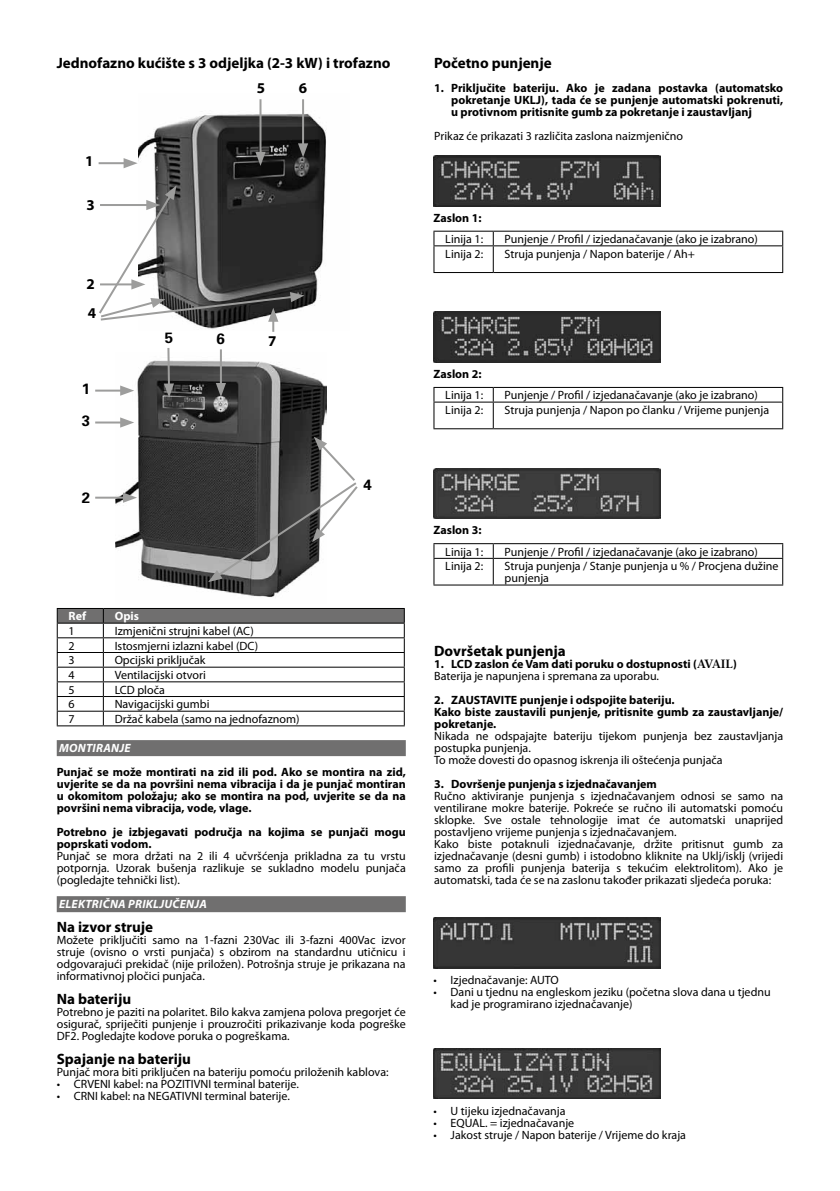
<style>
.page{position:relative;width:840px;height:1191px;background:#fff}
.page>*{position:absolute;margin:0;border:0;box-sizing:border-box;transform-origin:0 0}
.t1{font:700 15px "Myriad Pro";color:#000}
.t2{font:700 15px/32.6px "Univers";color:#000}
.t3{font:12px/12px "Myriad Pro";color:#000}
.t4{font:700 12px/12px "Myriad Pro";color:#000}
.t5{font:italic 700 12px "Myriad Pro";letter-spacing:.02em;color:#fff}
.t6{font:700 12px "Myriad Pro";color:#fff}
.s1{font-family:"Stone Serif";font-weight:600}
.s2{font-weight:400}
</style>
<div class="page">
<div style="left:57px;top:740px;width:348px;height:16px;background:#706f6f"></div>
<div style="left:57px;top:896px;width:348px;height:16px;background:#706f6f"></div>
<svg style="left:57px;top:608px;width:347px;height:117px"></svg>
<hr style="left:57px;top:725px;width:46px;height:1px;background:#000">
<hr style="left:103px;top:725px;width:301px;height:1px;background:#000">
<img style="left:138px;top:99px;width:188px;height:208px">
<hr style="left:302px;top:99px;width:2px;height:47px;background:#9d9d9c">
<svg style="left:298px;top:143px;width:10px;height:14px"></svg>
<hr style="left:259px;top:99px;width:2px;height:56px;background:#9d9d9c">
<svg style="left:255px;top:152px;width:10px;height:14px"></svg>
<hr style="left:99px;top:162px;width:28px;height:2px;background:#9d9d9c">
<svg style="left:123px;top:158px;width:14px;height:10px"></svg>
<hr style="left:433px;top:231px;width:60px;height:1px;background:#000">
<hr style="left:493px;top:231px;width:289px;height:1px;background:#000">
<hr style="left:433px;top:245px;width:60px;height:1px;background:#000">
<svg style="left:433px;top:232px;width:1px;height:40px"></svg>
<hr style="left:493px;top:245px;width:289px;height:1px;background:#000">
<svg style="left:492px;top:232px;width:1px;height:40px"></svg>
<hr style="left:433px;top:272px;width:60px;height:1px;background:#000">
<hr style="left:493px;top:272px;width:289px;height:1px;background:#000">
<hr style="left:433px;top:387px;width:60px;height:1px;background:#000">
<hr style="left:493px;top:387px;width:289px;height:1px;background:#000">
<hr style="left:433px;top:401px;width:60px;height:1px;background:#000">
<svg style="left:433px;top:388px;width:1px;height:40px"></svg>
<hr style="left:493px;top:401px;width:289px;height:1px;background:#000">
<svg style="left:492px;top:388px;width:1px;height:40px"></svg>
<hr style="left:433px;top:428px;width:60px;height:1px;background:#000">
<hr style="left:493px;top:428px;width:289px;height:1px;background:#000">
<hr style="left:433px;top:543px;width:60px;height:1px;background:#000">
<hr style="left:493px;top:543px;width:289px;height:1px;background:#000">
<hr style="left:433px;top:558px;width:60px;height:1px;background:#000">
<svg style="left:433px;top:544px;width:1px;height:40px"></svg>
<hr style="left:493px;top:558px;width:289px;height:1px;background:#000">
<svg style="left:492px;top:544px;width:1px;height:40px"></svg>
<hr style="left:433px;top:584px;width:60px;height:1px;background:#000">
<hr style="left:493px;top:584px;width:289px;height:1px;background:#000">
<img style="left:433px;top:917px;width:227px;height:51px">
<img style="left:433px;top:1048px;width:227px;height:50px">
<svg style="left:99px;top:185px;width:205px;height:147px"></svg>
<img style="left:433px;top:156px;width:227px;height:50px">
<img style="left:433px;top:312px;width:227px;height:50px">
<img style="left:433px;top:468px;width:227px;height:51px">
<img style="left:116px;top:356px;width:210px;height:242px">
<hr style="left:220px;top:349px;width:2px;height:37px;background:#9d9d9c">
<svg style="left:216px;top:383px;width:10px;height:14px"></svg>
<hr style="left:167px;top:348px;width:3px;height:38px;background:#9d9d9c">
<svg style="left:164px;top:383px;width:10px;height:14px"></svg>
<svg style="left:208px;top:437px;width:150px;height:145px"></svg>
<hr style="left:95px;top:389px;width:28px;height:2px;background:#9d9d9c">
<svg style="left:120px;top:385px;width:14px;height:11px"></svg>
<hr style="left:95px;top:421px;width:28px;height:2px;background:#9d9d9c">
<svg style="left:120px;top:417px;width:14px;height:10px"></svg>
<hr style="left:95px;top:496px;width:31px;height:2px;background:#9d9d9c">
<svg style="left:123px;top:492px;width:14px;height:11px"></svg>
<p class="t1" style="left:57px;top:53px;width:335px">Jednofazno kućište s 3 odjeljka (2-3 kW) i trofazno</p>
<p class="t1" style="left:85px;top:151px;width:10px">1</p>
<p class="t1" style="left:86px;top:195px;width:10px">3</p>
<p class="t1" style="left:86px;top:274px;width:10px">2</p>
<p class="t1" style="left:88px;top:303px;width:10px">4</p>
<p class="t2" style="left:82px;top:372px;width:10px">1<br>3</p>
<p class="t2" style="left:82px;top:481px;width:10px">2</p>
<p class="t1" style="left:257px;top:79px;width:10px">5</p>
<p class="t1" style="left:298px;top:79px;width:10px">6</p>
<p class="t2" style="left:165px;top:321px;width:10px">5</p>
<p class="t2" style="left:216px;top:322px;width:10px">6</p>
<p class="t1" style="left:268px;top:331px;width:10px">7</p>
<p class="t6" style="left:69px;top:608px;width:19px">Ref</p>
<p class="t6" style="left:115px;top:608px;width:26px">Opis</p>
<p class="t3" style="left:69px;top:625px;width:8px">1</p>
<p class="t3" style="left:115px;top:625px;width:140px">Izmjenični strujni kabel (AC)</p>
<p class="t3" style="left:69px;top:639px;width:8px">2</p>
<p class="t3" style="left:115px;top:639px;width:145px">Istosmjerni izlazni kabel (DC)</p>
<p class="t3" style="left:69px;top:654px;width:8px">3</p>
<p class="t3" style="left:115px;top:654px;width:92px">Opcijski priključak</p>
<p class="t3" style="left:69px;top:669px;width:8px">4</p>
<p class="t3" style="left:115px;top:669px;width:93px">Ventilacijski otvori</p>
<p class="t3" style="left:69px;top:683px;width:8px">5</p>
<p class="t3" style="left:115px;top:683px;width:52px">LCD ploča</p>
<p class="t3" style="left:69px;top:698px;width:8px">6</p>
<p class="t3" style="left:115px;top:698px;width:96px">Navigacijski gumbi</p>
<p class="t3" style="left:69px;top:713px;width:8px">7</p>
<p class="t3" style="left:115px;top:713px;width:186px">Držač kabela (samo na jednofaznom)</p>
<p class="t2" style="left:363px;top:468px;width:10px">4</p>
<p class="t5" style="left:59px;top:740px;width:73px">MONTIRANJE</p>
<p class="t4" style="left:57px;top:766px;width:350px;text-align:justify">Punjač se može montirati na zid ili pod. Ako se montira na zid, uvjerite se da na površini nema vibracija i da je punjač montiran u okomitom položaju; ako se montira na pod, uvjerite se da na površini nema vibracija, vode, vlage.</p>
<p class="t4" style="left:57px;top:826px;width:350px">Potrebno je izbjegavati područja na kojima se punjači mogu poprskati vodom.</p>
<p class="t3" style="left:57px;top:850px;width:350px;text-align:justify">Punjač se mora držati na 2 ili 4 učvršćenja prikladna za tu vrstu potpornja. Uzorak bušenja razlikuje se sukladno modelu punjača (pogledajte tehnički list).</p>
<p class="t5" style="left:59px;top:896px;width:149px">ELEKTRIČNA PRIKLJUČENJA</p>
<p class="t1" style="left:57px;top:917px;width:98px">Na izvor struje</p>
<p class="t3" style="left:57px;top:934px;width:350px;text-align:justify">Možete priključiti samo na 1-fazni 230Vac ili 3-fazni 400Vac izvor struje (ovisno o vrsti punjača) s obzirom na standardnu utičnicu i odgovarajući prekidač (nije priložen). Potrošnja struje je prikazana na informativnoj pločici punjača.</p>
<p class="t1" style="left:57px;top:989px;width:76px">Na bateriju</p>
<p class="t3" style="left:57px;top:1006px;width:350px;text-align:justify">Potrebno je paziti na polaritet. Bilo kakva zamjena polova pregorjet će osigurač, spriječiti punjenje i prouzročiti prikazivanje koda pogreške DF2. Pogledajte kodove poruka o pogreškama.</p>
<p class="t1" style="left:57px;top:1049px;width:136px">Spajanje na bateriju</p>
<p class="t3" style="left:57px;top:1066px;width:333px">Punjač mora biti priključen na bateriju pomoću priloženih kablova:</p>
<p class="t3" style="left:57px;top:1078px;width:243px">• CRVENI kabel: na POZITIVNI terminal baterije.</p>
<p class="t3" style="left:57px;top:1090px;width:234px">• CRNI kabel: na NEGATIVNI terminal baterije.</p>
<p class="t1" style="left:434px;top:53px;width:119px">Početno punjenje</p>
<p class="t4" style="left:451px;top:82px;width:333px;text-align:justify;text-indent:-17px">1. Priključite bateriju. Ako je zadana postavka (automatsko pokretanje UKLJ), tada će se punjenje automatski pokrenuti, u protivnom pritisnite gumb za pokretanje i zaustavljanj</p>
<p class="t3" style="left:434px;top:130px;width:250px">Prikaz će prikazati 3 različita zaslona naizmjenično</p>
<p class="t4" style="left:433px;top:211px;width:49px">Zaslon 1:</p>
<p class="t3" style="left:445px;top:233px;width:39px">Linija 1:</p>
<p class="t3" style="left:504px;top:233px;width:254px">Punjenje / Profil / izjedanačavanje (ako je izabrano)</p>
<p class="t3" style="left:445px;top:247px;width:39px">Linija 2:</p>
<p class="t3" style="left:504px;top:247px;width:192px">Struja punjenja / Napon baterije / Ah+</p>
<p class="t4" style="left:433px;top:368px;width:49px">Zaslon 2:</p>
<p class="t3" style="left:445px;top:389px;width:39px">Linija 1:</p>
<p class="t3" style="left:504px;top:389px;width:254px">Punjenje / Profil / izjedanačavanje (ako je izabrano)</p>
<p class="t3" style="left:445px;top:404px;width:39px">Linija 2:</p>
<p class="t3" style="left:504px;top:404px;width:266px">Struja punjenja / Napon po članku / Vrijeme punjenja</p>
<p class="t4" style="left:433px;top:524px;width:49px">Zaslon 3:</p>
<p class="t3" style="left:445px;top:545px;width:39px">Linija 1:</p>
<p class="t3" style="left:504px;top:545px;width:254px">Punjenje / Profil / izjedanačavanje (ako je izabrano)</p>
<p class="t3" style="left:445px;top:560px;width:39px">Linija 2:</p>
<p class="t3" style="left:504px;top:560px;width:275px">Struja punjenja / Stanje punjenja u % / Procjena dužine punjenja</p>
<p class="t1" style="left:434px;top:641px;width:133px">Dovršetak punjenja</p>
<p class="t4" style="left:434px;top:658px;width:304px">1. LCD zaslon će Vam dati poruku o dostupnosti (<span class="s1">AVAIL</span>)<br><span class="s2">Baterija je napunjena i spremana za uporabu.</span></p>
<p class="t4" style="left:434px;top:694px;width:350px">2. ZAUSTAVITE punjenje i odspojite bateriju.<br>Kako biste zaustavili punjenje, pritisnite gumb za zaustavljanje/ pokretanje.</p>
<p class="t3" style="left:434px;top:730px;width:350px">Nikada ne odspajajte bateriju tijekom punjenja bez zaustavljanja postupka punjenja.<br>To može dovesti do opasnog iskrenja ili oštećenja punjača</p>
<p class="t4" style="left:434px;top:778px;width:224px">3. Dovršenje punjenja s izjednačavanjem</p>
<p class="t3" style="left:434px;top:790px;width:350px">Ručno aktiviranje punjenja s izjednačavanjem odnosi se samo na ventilirane mokre baterije. Pokreće se ručno ili automatski pomoću sklopke. Sve ostale tehnologije imat će automatski unaprijed postavljeno vrijeme punjenja s izjednačavanjem.<br>Kako biste potaknuli izjednačavanje, držite pritisnut gumb za izjednačavanje (desni gumb) i istodobno kliknite na Uklj/isklj (vrijedi samo za profili punjenja baterija s tekućim elektrolitom). Ako je automatski, tada će se na zaslonu također prikazati sljedeća poruka:</p>
<p class="t3" style="left:433px;top:973px;width:127px">• Izjednačavanje: AUTO</p>
<p class="t3" style="left:450px;top:985px;width:321px;text-indent:-17px">• Dani u tjednu na engleskom jeziku (početna slova dana u tjednu kad je programirano izjednačavanje)</p>
<p class="t3" style="left:433px;top:1104px;width:133px">• U tijeku izjednačavanja</p>
<p class="t3" style="left:433px;top:1116px;width:142px">• EQUAL. = izjednačavanje</p>
<p class="t3" style="left:433px;top:1128px;width:254px">• Jakost struje / Napon baterije / Vrijeme do kraja</p>
</div>
